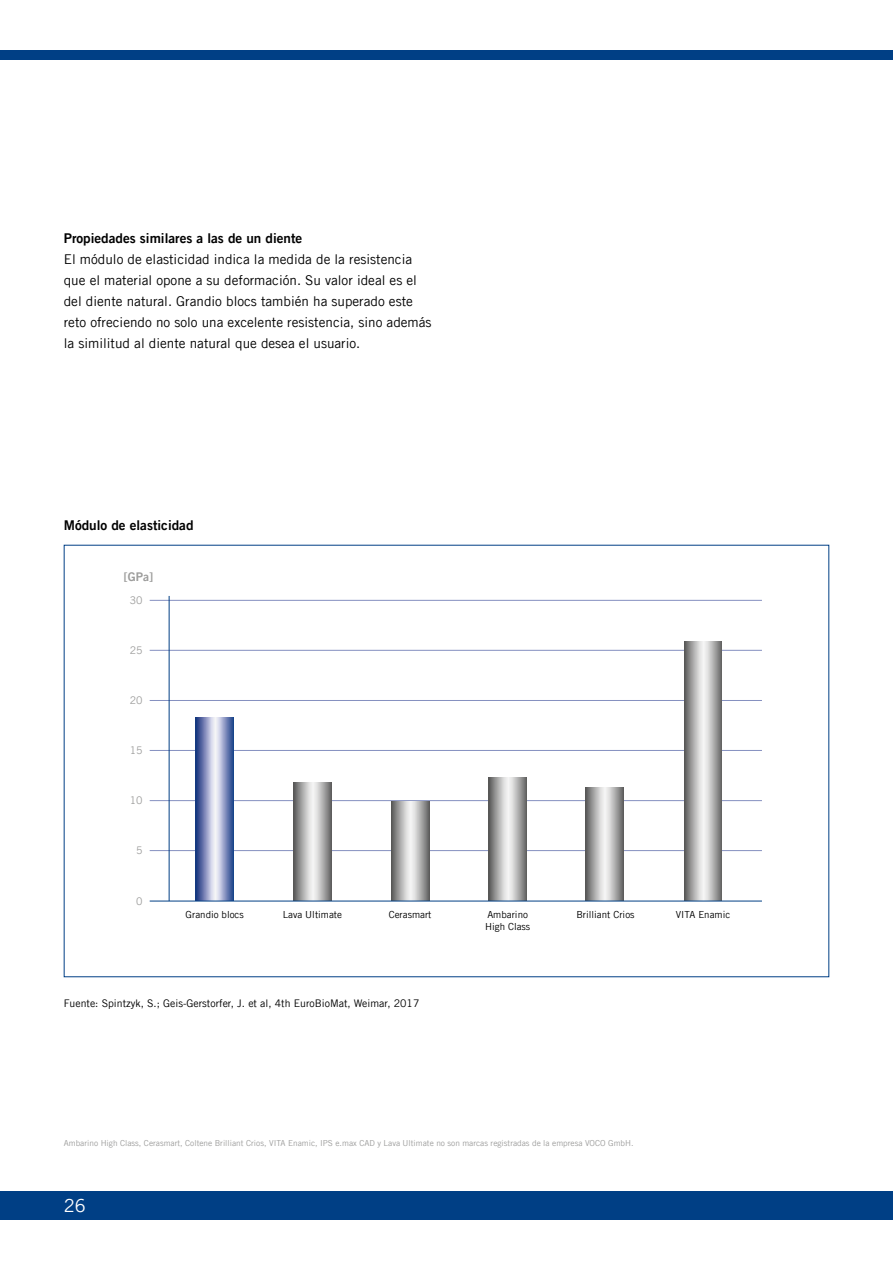
<style>
.page{position:relative;width:893px;height:1263px;background:#fff}
.page>*{position:absolute;margin:0;border:0;box-sizing:border-box;transform-origin:0 0}
.t1{font:18px "Trade Gothic LT Com";color:#fff}
.t2{font:13.5px/21px "Trade Gothic LT Com";color:#000}
.t3{font:13.5px "Trade Gothic LT Com Bd 2";color:#000}
.t4{font:12px "Trade Gothic LT Com Bd 2";color:#9d9d9c}
.t5{font:10.5px "Trade Gothic LT Com";color:#000}
.t6{font:10.5px "Trade Gothic LT Com";color:#9d9d9c}
.t7{font:9.75px/11.7px "Trade Gothic LT Com";color:#000}
.t8{font:8.25px "Trade Gothic LT Com";color:#9d9d9c}
</style>
<div class="page">
<div style="left:0;top:51px;width:893px;height:9px;background:#003f85"></div>
<div style="left:0;top:1191px;width:893px;height:28px;background:#003f85"></div>
<hr style="left:150px;top:850px;width:612px;height:1px;background:#8590c0">
<hr style="left:150px;top:800px;width:612px;height:1px;background:#8590c0">
<hr style="left:150px;top:750px;width:612px;height:1px;background:#8590c0">
<hr style="left:150px;top:700px;width:612px;height:1px;background:#8590c0">
<hr style="left:150px;top:650px;width:612px;height:1px;background:#8590c0">
<hr style="left:150px;top:600px;width:612px;height:1px;background:#8590c0">
<svg style="left:684px;top:642px;width:38px;height:259px"></svg>
<hr style="left:169px;top:596px;width:1px;height:305px;background:#003f85">
<svg style="left:196px;top:718px;width:38px;height:183px"></svg>
<svg style="left:293px;top:783px;width:38px;height:118px"></svg>
<svg style="left:391px;top:802px;width:38px;height:99px"></svg>
<svg style="left:489px;top:778px;width:38px;height:123px"></svg>
<svg style="left:585px;top:788px;width:38px;height:113px"></svg>
<hr style="left:150px;top:901px;width:612px;height:1px;background:#003f85">
<p class="t3" style="left:64px;top:230px;width:240px">Propiedades similares a las de un diente</p>
<p class="t2" style="left:64px;top:249px;width:369px">El módulo de elasticidad indica la medida de la resistencia que el material opone a su deformación. Su valor ideal es el del diente natural. Grandio blocs también ha superado este reto ofreciendo no solo una excelente resistencia, sino además la similitud al diente natural que desea el usuario.</p>
<p class="t3" style="left:64px;top:517px;width:131px">Módulo de elasticidad</p>
<p class="t4" style="left:124px;top:570px;width:31px">[GPa]</p>
<p class="t6" style="left:130px;top:593px;width:14px">30</p>
<p class="t6" style="left:130px;top:644px;width:14px">25</p>
<p class="t6" style="left:130px;top:694px;width:14px">20</p>
<p class="t6" style="left:130px;top:744px;width:14px">15</p>
<p class="t6" style="left:130px;top:794px;width:14px">10</p>
<p class="t6" style="left:136px;top:844px;width:8px">5</p>
<p class="t6" style="left:136px;top:894px;width:8px">0</p>
<p class="t7" style="left:186px;top:908px;width:60px">Grandio blocs</p>
<p class="t7" style="left:283px;top:908px;width:61px">Lava Ultimate</p>
<p class="t7" style="left:389px;top:908px;width:44px">Cerasmart</p>
<p class="t7" style="left:485px;top:908px;width:47px">Ambarino<br>High Class</p>
<p class="t7" style="left:576px;top:908px;width:60px">Brilliant Crios</p>
<p class="t7" style="left:676px;top:908px;width:56px">VITA Enamic</p>
<p class="t5" style="left:64px;top:997px;width:357px">Fuente: Spintzyk, S.; Geis-Gerstorfer, J. et al, 4th EuroBioMat, Weimar, 2017</p>
<p class="t8" style="left:64px;top:1138px;width:571px">Ambarino High Class, Cerasmart, Coltene Brilliant Crios, VITA Enamic, IPS e.max CAD y Lava Ultimate no son marcas registradas de la empresa VOCO GmbH.</p>
<h1 class="t1" style="left:64px;top:1195px;width:23px">26</h1>
</div>
